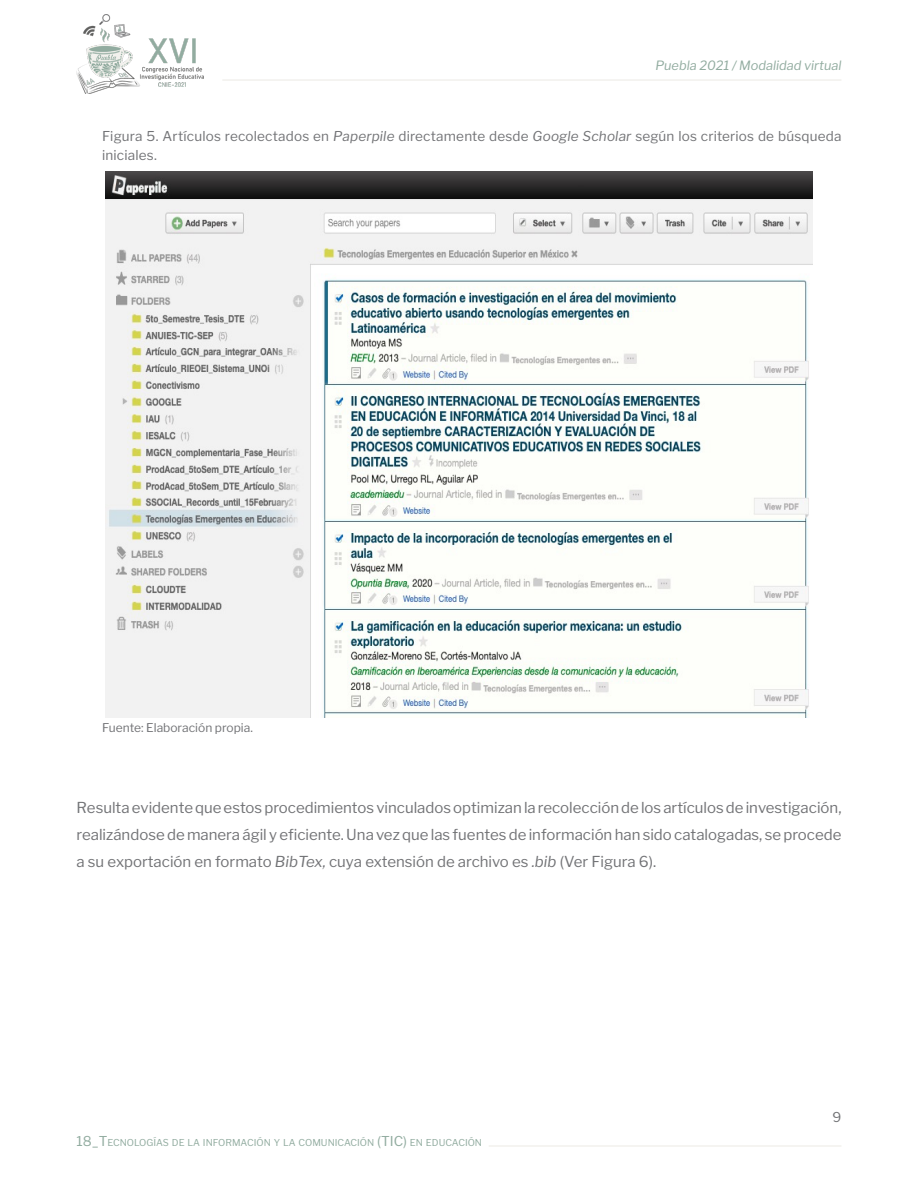
<style>
.page{position:relative;width:918px;height:1188px;background:#fff}
.page>*{position:absolute;margin:0;border:0;box-sizing:border-box;transform-origin:0 0}
.parrafo_general{font:15px/27px "Libre Franklin";color:#727376;text-align:justify}
.PIES_DE_IMAGEN{font:13.5px/19.5px "Libre Franklin";letter-spacing:.015em;color:#727376}
.t1{font:13.5px "Libre Franklin";color:#727376}
.t2{font:italic 12.75px "Libre Franklin";color:#92aca0}
.PIES_DE_IMAGEN-2{font:12px "Libre Franklin";color:#727376}
.t3{font:9.45px "Libre Franklin";color:#92aca0}
.s1{font-style:italic}
.s2{font-size:13.5px}
</style>
<div class="page">
<hr style="left:222px;top:79px;width:619px;height:2px;background:#f2f1ed">
<img style="left:77px;top:15px;width:126px;height:79px">
<hr style="left:489px;top:1145px;width:352px;height:2px;background:#f2f1ed">
<img style="left:106px;top:172px;width:706px;height:545px">
<p class="t2" style="left:655px;top:58px;width:187px">Puebla 2021 / Modalidad virtual</p>
<p class="PIES_DE_IMAGEN" style="left:102px;top:126px;width:741px">Figura 5. Artículos recolectados en <span class="s1">Paperpile</span> directamente desde <span class="s1">Google Scholar</span> según los criterios de búsqueda iniciales.</p>
<p class="PIES_DE_IMAGEN-2" style="left:102px;top:720px;width:152px">Fuente: Elaboración propia.</p>
<p class="parrafo_general" style="left:77px;top:794px;width:766px">Resulta evidente que estos procedimientos vinculados optimizan la recolección de los artículos de investigación, realizándose de manera ágil y eficiente. Una vez que las fuentes de información han sido catalogadas, se procede a su exportación en formato <span class="s1">BibTex,</span> cuya extensión de archivo es <span class="s1">.bib</span> (Ver Figura 6).</p>
<p class="t3" style="left:77px;top:1137px;width:407px"><span class="s2">18_T</span>ECNOLOGÍAS DE LA INFORMACIÓN Y LA COMUNICACIÓN <span class="s2">(TIC)</span> EN EDUCACIÓN</p>
<p class="t1" style="left:833px;top:1109px;width:10px">9</p>
</div>
